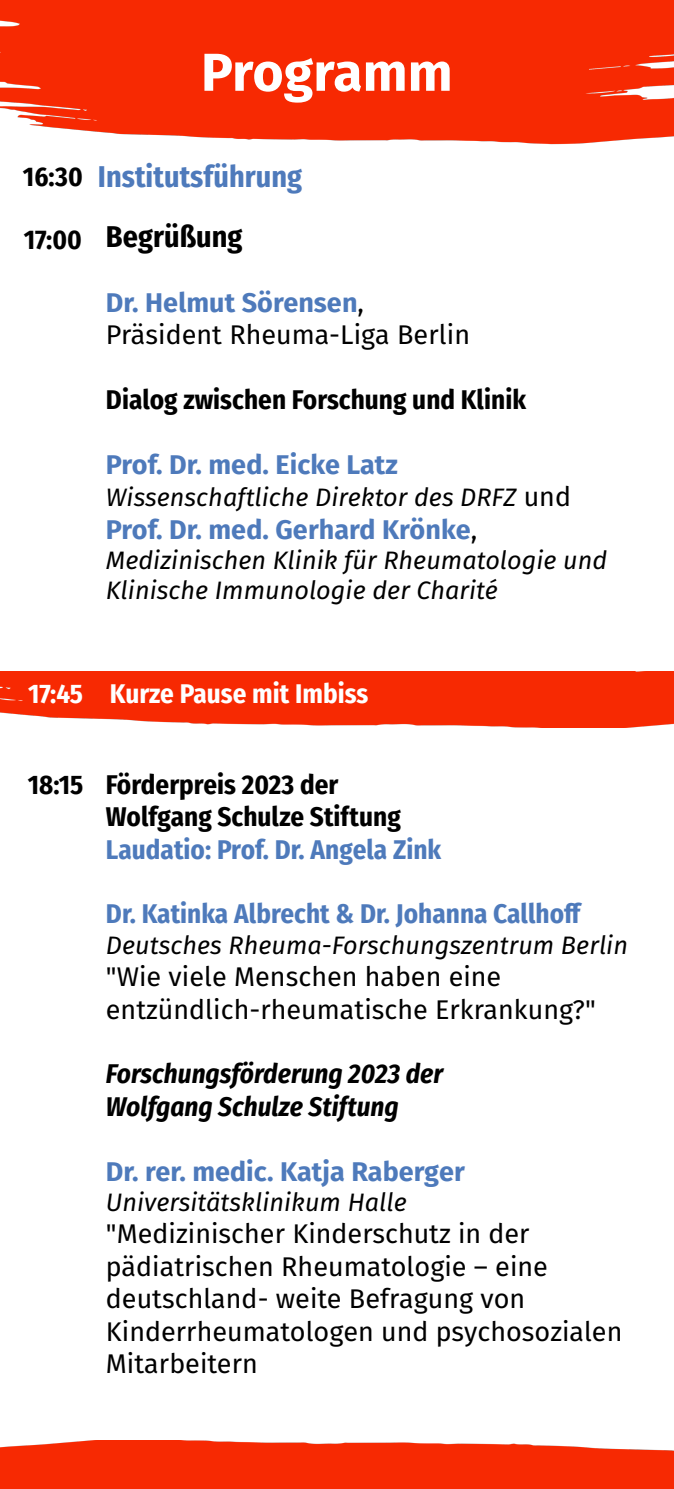
<style>
.page{position:relative;width:674px;height:1489px;background:#fff}
.page>*{position:absolute;margin:0;border:0;box-sizing:border-box;transform-origin:0 0}
.t1{font:700 53.25px "Fira Sans";color:#fff}
.t2{font:700 30px "Fira Sans Condensed";color:#4e7abb}
.t3{font:700 30px "Fira Sans Condensed";color:#000}
.t4{font:27px/32.5px "Fira Sans";color:#000}
.t5{font:700 27px/32.5px "Fira Sans Condensed";color:#000}
.t6{font:700 27px "Fira Sans";color:#4e7abb}
.t7{font:700 27px "Fira Sans Condensed";color:#4e7abb}
.t8{font:italic 700 27px/32.5px "Fira Sans Condensed";color:#000}
.t9{font:700 27px "Fira Sans Condensed";color:#fff}
.t10{font:700 26.75px "Fira Sans Condensed";color:#fff}
.t11{font:700 26.75px "Fira Sans Condensed";color:#000}
.t12{font:italic 25.25px/30.2px "Fira Sans";color:#000}
.s1{font-weight:700;color:#4e7abb}
.s2{font-style:normal;font-size:27px}
.s3{font-weight:400;color:#000}
</style>
<div class="page">
<img style="left:0;top:671px;width:673px;height:56px">
<img style="left:0;top:0;width:673px;height:145px">
<img style="left:0;top:1440px;width:673px;height:48px">
<h1 class="t1" style="left:201px;top:27px;width:253px">Programm</h1>
<p class="t5" style="left:23px;top:159px;width:61px">16:30</p>
<p class="t5" style="left:24px;top:221px;width:60px">17:00</p>
<p class="t2" style="left:98px;top:152px;width:205px">Institutsführung</p>
<p class="t3" style="left:106px;top:211px;width:138px">Begrüßung</p>
<p class="t4" style="left:106px;top:285px;width:365px"><span class="s1">Dr. Helmut Sörensen</span>,<br>Präsident Rheuma-Liga Berlin</p>
<p class="t5" style="left:106px;top:381px;width:421px">Dialog zwischen Forschung und Klinik</p>
<p class="t6" style="left:106px;top:441px;width:293px">Prof. Dr. med. Eicke Latz</p>
<p class="t12" style="left:106px;top:481px;width:466px">Wissenschaftliche Direktor des DRFZ <span class="s2">und</span></p>
<p class="t6" style="left:106px;top:506px;width:372px">Prof. Dr. med. Gerhard Krönke<span class="s3">,</span></p>
<p class="t12" style="left:106px;top:544px;width:502px">Medizinischen Klinik für Rheumatologie und<br>Klinische Immunologie der Charité</p>
<p class="t10" style="left:28px;top:671px;width:56px">17:45</p>
<p class="t9" style="left:110px;top:671px;width:260px">Kurze Pause mit Imbiss</p>
<p class="t11" style="left:28px;top:762px;width:57px">18:15</p>
<p class="t5" style="left:106px;top:766px;width:296px">Förderpreis 2023 der<br>Wolfgang Schulze Stiftung</p>
<p class="t7" style="left:106px;top:826px;width:337px">Laudatio: Prof. Dr. Angela Zink</p>
<p class="t7" style="left:106px;top:891px;width:477px">Dr. Katinka Albrecht &amp; Dr. Johanna Callhoff</p>
<p class="t12" style="left:106px;top:929px;width:523px">Deutsches Rheuma-Forschungszentrum Berlin</p>
<p class="t4" style="left:106px;top:959px;width:491px">"Wie viele Menschen haben eine entzündlich-rheumatische Erkrankung?"</p>
<p class="t8" style="left:106px;top:1055px;width:338px">Forschungsförderung 2023 der<br>Wolfgang Schulze Stiftung</p>
<p class="t6" style="left:106px;top:1148px;width:360px">Dr. rer. medic. Katja Raberger</p>
<p class="t12" style="left:106px;top:1186px;width:302px">Universitätsklinikum Halle</p>
<p class="t4" style="left:106px;top:1216px;width:517px">"Medizinischer Kinderschutz in der pädiatrischen Rheumatologie – eine deutschland- weite Befragung von<br>Kinderrheumatologen und psychosozialen<br>Mitarbeitern</p>
</div>
